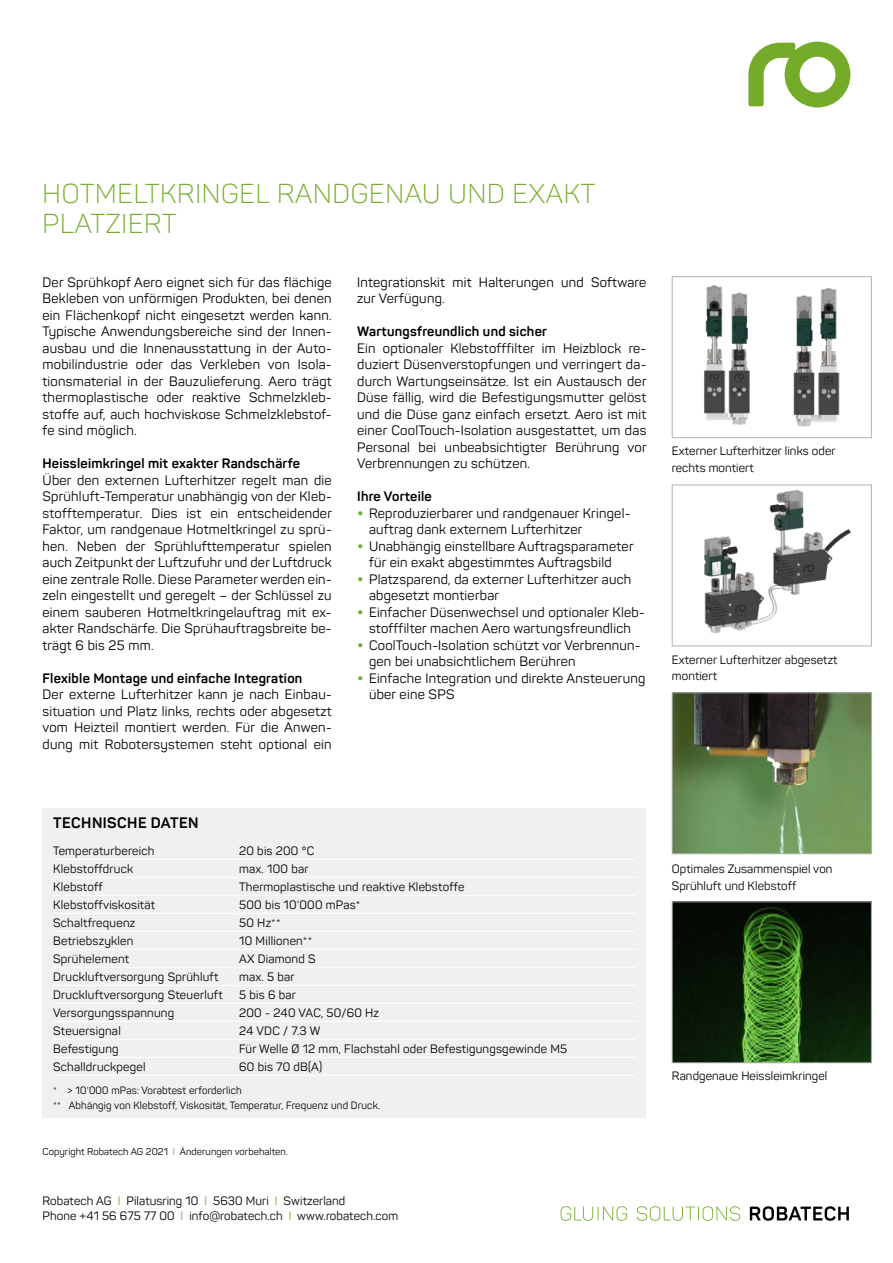
<style>
.page{position:relative;width:893px;height:1263px;background:#fff}
.page>*{position:absolute;margin:0;border:0;box-sizing:border-box;transform-origin:0 0}
.t1{font:300 27px/30px "Panton";letter-spacing:.03em;color:#74ac2a}
.t2{font:700 15px "Panton";letter-spacing:.03em;color:#000}
.t3{font:13.5px/16.5px "Panton";letter-spacing:.02em;color:#000}
.t4{font:700 13.5px "Panton";letter-spacing:.02em;color:#000}
.t5{font:12px/16.5px "Panton";letter-spacing:.02em;color:#000}
.t6{font:10.5px/15px "Panton";letter-spacing:.02em;color:#000}
.t7{font:9.75px "Panton";letter-spacing:.01em;color:#000}
.s1{font-weight:700;font-size:18px;color:#74ac2a}
.s2{color:#74ac2a}
</style>
<div class="page">
<svg style="left:748px;top:42px;width:102px;height:65px"></svg>
<svg style="left:750px;top:1206px;width:99px;height:15px"></svg>
<svg style="left:561px;top:1206px;width:179px;height:15px"></svg>
<img style="left:704px;top:285px;width:46px;height:140px">
<div style="left:672px;top:276px;width:200px;height:162px;border:1px solid #b3b2b2"></div>
<img style="left:704px;top:489px;width:147px;height:144px">
<div style="left:672px;top:485px;width:200px;height:161px;border:1px solid #b3b2b2"></div>
<img style="left:674px;top:694px;width:196px;height:158px">
<div style="left:672px;top:692px;width:200px;height:162px;border:1px solid #b3b2b2"></div>
<img style="left:793px;top:288px;width:47px;height:139px">
<img style="left:674px;top:903px;width:196px;height:158px">
<div style="left:672px;top:901px;width:200px;height:162px;border:1px solid #b3b2b2"></div>
<div style="left:43px;top:809px;width:603px;height:309px;background:#f0f0f0"></div>
<hr style="left:53px;top:859px;width:583px;height:1px;background:#fff">
<hr style="left:53px;top:877px;width:583px;height:1px;background:#fff">
<hr style="left:53px;top:895px;width:583px;height:1px;background:#fff">
<hr style="left:53px;top:913px;width:583px;height:1px;background:#fff">
<hr style="left:53px;top:931px;width:583px;height:1px;background:#fff">
<hr style="left:53px;top:949px;width:583px;height:1px;background:#fff">
<hr style="left:53px;top:967px;width:583px;height:1px;background:#fff">
<hr style="left:53px;top:985px;width:583px;height:1px;background:#fff">
<hr style="left:53px;top:1003px;width:583px;height:1px;background:#fff">
<hr style="left:53px;top:1021px;width:583px;height:1px;background:#fff">
<hr style="left:53px;top:1039px;width:583px;height:1px;background:#fff">
<hr style="left:53px;top:1057px;width:583px;height:1px;background:#fff">
<hr style="left:53px;top:1075px;width:583px;height:1px;background:#fff">
<h1 class="t1" style="left:43px;top:178px;width:554px">HOTMELTKRINGEL RANDGENAU UND EXAKT<br>PLATZIERT</h1>
<p class="t3" style="left:43px;top:274px;width:291px;text-align:justify">Der Sprühkopf Aero eignet sich für das flächige Bekleben von unförmigen Produkten, bei denen ein Flächenkopf nicht eingesetzt werden kann.<br>Typische Anwendungsbereiche sind der Innen&shy;ausbau und die Innenausstattung in der Auto&shy;mobilindustrie oder das Verkleben von Isola&shy;tionsmaterial in der Bauzulieferung. Aero trägt thermoplastische oder reaktive Schmelzkleb&shy;stoffe auf, auch hochviskose Schmelzklebstof&shy;fe sind möglich.</p>
<p class="t4" style="left:43px;top:455px;width:259px">Heissleimkringel mit exakter Randschärfe</p>
<p class="t3" style="left:43px;top:472px;width:291px;text-align:justify">Über den externen Lufterhitzer regelt man die Sprühluft-Temperatur unabhängig von der Kleb&shy;stofftemperatur. Dies ist ein entscheidender Faktor, um randgenaue Hotmeltkringel zu sprü&shy;hen. Neben der Sprühlufttemperatur spielen auch Zeitpunkt der Luftzufuhr und der Luftdruck eine zentrale Rolle. Diese Parameter werden ein&shy;zeln eingestellt und geregelt – der Schlüssel zu einem sauberen Hotmeltkringelauftrag mit ex&shy;akter Randschärfe. Die Sprühauftragsbreite be&shy;trägt 6 bis 25 mm.</p>
<p class="t4" style="left:43px;top:669px;width:261px">Flexible Montage und einfache Integration</p>
<p class="t3" style="left:43px;top:686px;width:291px;text-align:justify">Der externe Lufterhitzer kann je nach Einbau&shy;situation und Platz links, rechts oder abgesetzt vom Heizteil montiert werden. Für die Anwen&shy;dung mit Robotersystemen steht optional ein</p>
<p class="t3" style="left:357px;top:273px;width:291px">Integrationskit mit Halterungen und Software zur Verfügung.</p>
<p class="t4" style="left:357px;top:323px;width:191px">Wartungsfreundlich und sicher</p>
<p class="t3" style="left:357px;top:339px;width:291px;text-align:justify">Ein optionaler Klebstofffilter im Heizblock re&shy;duziert Düsenverstopfungen und verringert da&shy;durch Wartungseinsätze. Ist ein Austausch der Düse fällig, wird die Befestigungsmutter gelöst und die Düse ganz einfach ersetzt. Aero ist mit einer CoolTouch-Isolation ausgestattet, um das Personal bei unbeabsichtigter Berührung vor Verbrennungen zu schützen.</p>
<p class="t4" style="left:357px;top:488px;width:76px">Ihre Vorteile</p>
<p class="t3" style="left:369px;top:505px;width:263px;text-indent:-12px"><span class="s1">•</span> Reproduzierbarer und randgenauer Kringel&shy;auftrag dank externem Lufterhitzer</p>
<p class="t3" style="left:369px;top:538px;width:266px;text-indent:-12px"><span class="s1">•</span> Unabhängig einstellbare Auftragsparameter für ein exakt abgestimmtes Auftragsbild</p>
<p class="t3" style="left:369px;top:571px;width:264px;text-indent:-12px"><span class="s1">•</span> Platzsparend, da externer Lufterhitzer auch abgesetzt montierbar</p>
<p class="t3" style="left:357px;top:604px;width:289px;text-align:center"><span class="s1">•</span> Einfacher Düsenwechsel und optionaler Kleb&shy;stofffilter machen Aero wartungsfreundlich</p>
<p class="t3" style="left:369px;top:637px;width:273px;text-indent:-12px"><span class="s1">•</span> CoolTouch-Isolation schützt vor Verbrennun&shy;gen bei unabsichtlichem Berühren</p>
<p class="t3" style="left:369px;top:670px;width:278px;text-indent:-12px"><span class="s1">•</span> Einfache Integration und direkte Ansteuerung über eine SPS</p>
<p class="t5" style="left:672px;top:443px;width:165px">Externer Lufterhitzer links oder rechts montiert</p>
<p class="t5" style="left:672px;top:651px;width:167px">Externer Lufterhitzer abgesetzt montiert</p>
<p class="t2" style="left:53px;top:814px;width:147px">TECHNISCHE DATEN</p>
<p class="t5" style="left:53px;top:842px;width:103px">Temperaturbereich</p>
<p class="t5" style="left:239px;top:842px;width:77px">20 bis 200 °C</p>
<p class="t5" style="left:53px;top:860px;width:82px">Klebstoffdruck</p>
<p class="t5" style="left:239px;top:860px;width:71px">max. 100 bar</p>
<p class="t5" style="left:53px;top:878px;width:51px">Klebstoff</p>
<p class="t5" style="left:239px;top:878px;width:227px">Thermoplastische und reaktive Klebstoffe</p>
<p class="t5" style="left:53px;top:896px;width:103px">Klebstoffviskosität</p>
<p class="t5" style="left:239px;top:896px;width:123px">500 bis 10‘000 mPas*</p>
<p class="t5" style="left:53px;top:914px;width:84px">Schaltfrequenz</p>
<p class="t5" style="left:239px;top:914px;width:43px">50 Hz**</p>
<p class="t5" style="left:53px;top:932px;width:82px">Betriebszyklen</p>
<p class="t5" style="left:239px;top:932px;width:75px">10 Millionen**</p>
<p class="t5" style="left:53px;top:950px;width:77px">Sprühelement</p>
<p class="t5" style="left:239px;top:950px;width:78px">AX Diamond S</p>
<p class="t5" style="left:53px;top:968px;width:167px">Druckluftversorgung Sprühluft</p>
<p class="t5" style="left:239px;top:968px;width:57px">max. 5 bar</p>
<p class="t5" style="left:53px;top:986px;width:171px">Druckluftversorgung Steuerluft</p>
<p class="t5" style="left:239px;top:986px;width:58px">5 bis 6 bar</p>
<p class="t5" style="left:53px;top:1004px;width:122px">Versorgungsspannung</p>
<p class="t5" style="left:239px;top:1004px;width:141px">200 - 240 VAC, 50/60 Hz</p>
<p class="t5" style="left:53px;top:1022px;width:69px">Steuersignal</p>
<p class="t5" style="left:239px;top:1022px;width:83px">24 VDC / 7.3 W</p>
<p class="t5" style="left:53px;top:1040px;width:67px">Befestigung</p>
<p class="t5" style="left:239px;top:1040px;width:330px">Für Welle Ø 12 mm, Flachstahl oder Befestigungsgewinde M5</p>
<p class="t5" style="left:53px;top:1058px;width:94px">Schalldruckpegel</p>
<p class="t5" style="left:239px;top:1058px;width:84px">60 bis 70 dB(A)</p>
<p class="t6" style="left:53px;top:1083px;width:328px">* &gt; 10‘000 mPas: Vorabtest erforderlich<br>** Abhängig von Klebstoff, Viskosität, Temperatur, Frequenz und Druck.</p>
<p class="t7" style="left:43px;top:1146px;width:247px">Copyright Robatech AG 2021 <span class="s2">I</span> Änderungen vorbehalten.</p>
<p class="t5" style="left:43px;top:1194px;width:357px;line-height:15px">Robatech AG <span class="s2">I</span> Pilatusring 10 <span class="s2">I</span> 5630 Muri <span class="s2">I</span> Switzerland<br>Phone +41 56 675 77 00 <span class="s2">I</span> info@robatech.ch <span class="s2">I</span> www.robatech.com</p>
<p class="t5" style="left:672px;top:861px;width:162px">Optimales Zusammenspiel von<br>Sprühluft und Klebstoff</p>
<p class="t5" style="left:672px;top:1067px;width:157px">Randgenaue Heissleimkringel</p>
</div>
